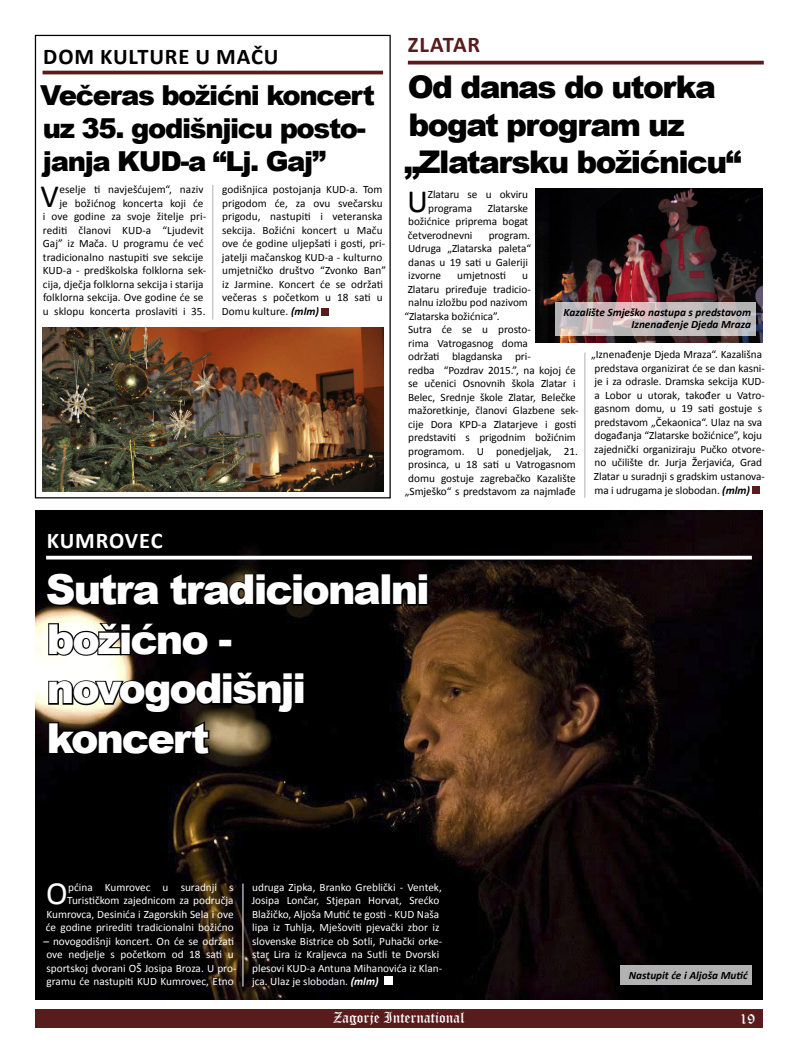
<style>
.page{position:relative;width:798px;height:1063px;background:#fff}
.page>*{position:absolute;margin:0;border:0;box-sizing:border-box;transform-origin:0 0}
.t1{font:900 41.25px/49.5px "Arial";letter-spacing:-.05em;color:#fff}
.t2{font:32.5px "Calibri";color:#000}
.t3{font:32.5px "Calibri";color:#fff}
.t4{font:900 31.25px/37.5px "Arial";letter-spacing:-.05em;color:#000}
.t5{font:900 27.5px/33px "Arial";letter-spacing:-.05em;color:#000}
.t6{font:700 22.5px "Calibri";color:#000}
.t7{font:700 22.5px "Calibri";color:#fff}
.t8{font:700 22.5px "Calibri";color:#581c1c}
.t9{font:15px "Old English Text";color:#fff}
.t10{font:11.25px/13.5px "Calibri";letter-spacing:-.005em;color:#000}
.t11{font:11.25px/13.5px "Calibri";color:#fff}
.t12{font:italic 700 11.25px/12.5px "Calibri";color:#000;text-align:right}
.s1{font-weight:700;font-style:italic}
</style>
<div class="page">
<div style="left:35px;top:1009px;width:727px;height:19px;background:#581c1c"></div>
<img style="left:35px;top:510px;width:727px;height:489px">
<div style="left:45px;top:571px;width:117px;height:37px;background:#000"></div>
<svg style="left:168px;top:571px;width:215px;height:37px;background:#060403"></svg>
<div style="left:380px;top:574px;width:11px;height:32px;border:2px solid #000"></div>
<svg style="left:390px;top:572px;width:39px;height:35px"></svg>
<svg style="left:47px;top:621px;width:163px;height:37px"></svg>
<div style="left:218px;top:639px;width:14px;height:9px;border:2px solid #000"></div>
<svg style="left:47px;top:670px;width:259px;height:87px;background:#332e27"></svg>
<svg style="left:46px;top:556px;width:705px;height:4px"></svg>
<div style="left:383px;top:976px;width:9px;height:9px;background:#fff"></div>
<div style="left:620px;top:966px;width:131px;height:19px;background:#b2b2b2"></div>
<div style="left:321px;top:308px;width:8px;height:7px;background:#581c1c"></div>
<div style="left:752px;top:487px;width:7px;height:7px;background:#581c1c"></div>
<svg style="left:407px;top:61px;width:356px;height:4px"></svg>
<hr style="left:43px;top:71px;width:340px;height:3px;background:#581c1c">
<img style="left:43px;top:327px;width:340px;height:164px">
<hr style="left:212px;top:185px;width:1px;height:135px;background:#b1b1b0">
<hr style="left:584px;top:353px;width:1px;height:145px;background:#b1b1b0">
<hr style="left:242px;top:884px;width:1px;height:103px;background:#fff">
<img style="left:535px;top:189px;width:227px;height:154px">
<svg style="left:555px;top:303px;width:200px;height:33px;background:#c6bbbc"></svg>
<h3 class="t6" style="left:43px;top:42px;width:71px">DOM KULTURE</h3>
<h3 class="t6" style="left:195px;top:42px;width:56px">U MAČU</h3>
<h3 class="t5" style="left:40px;top:78px;width:336px">Večeras božićni koncert uz 35. godišnjicu posto&shy;janja KUD-a “Lj. Gaj”</h3>
<h2 class="t2" style="left:40px;top:176px;width:20px">V</h2>
<p class="t10" style="left:43px;top:183px;width:165px;text-align:right">eselje ti navješćujem“, naziv<br>je božićnog koncerta koji će<br>i ove godine za svoje žitelje pri&shy;rediti članovi KUD-a “Ljudevit Gaj” iz Mača. U programu će već tradicionalno nastupiti sve sekcije KUD-a - predškolska folklorna sek&shy;cija, dječja folklorna sekcija i starija folklorna sekcija. Ove godine će se u sklopu koncerta proslaviti i 35.</p>
<p class="t10" style="left:222px;top:183px;width:165px">godišnjica postojanja KUD-a. Tom prigodom će, za ovu svečarsku prigodu, nastupiti i veteranska sekcija. Božićni koncert u Maču ove će godine uljepšati i gosti, pri&shy;jatelji mačanskog KUD-a - kulturno umjetničko društvo “Zvonko Ban” iz Jarmine. Koncert će se održati večeras s početkom u 18 sati u<br>Domu kulture. <span class="s1">(mlm)</span></p>
<h3 class="t8" style="left:408px;top:30px;width:25px">ZLATAR</h3>
<h3 class="t4" style="left:404px;top:67px;width:339px">Od danas do utorka bogat program uz „Zlatarsku božićnicu“</h3>
<h2 class="t2" style="left:407px;top:180px;width:22px">U</h2>
<p class="t10" style="left:427px;top:188px;width:102px">Zlataru se u okviru programa</p>
<p class="t10" style="left:408px;top:201px;width:122px;text-align:justify;text-indent:80px">Zlatarske božićnice priprema bogat četverodnevni</p>
<p class="t10" style="left:408px;top:228px;width:124px;text-indent:81px">program.<br>Udruga „Zlatarska paleta“ danas u 19 sati u Galeriji izvorne</p>
<p class="t10" style="left:457px;top:269px;width:50px">umjetnosti</p>
<p class="t10" style="left:522px;top:269px;width:7px">u</p>
<p class="t10" style="left:407px;top:282px;width:124px">Zlataru priređuje tradicio-</p>
<p class="t10" style="left:408px;top:296px;width:121px">nalnu izložbu pod nazivom</p>
<p class="t10" style="left:404px;top:309px;width:97px">“Zlatarska božićnica”.</p>
<p class="t10" style="left:408px;top:323px;width:124px">Sutra će se u prosto-</p>
<p class="t10" style="left:408px;top:336px;width:121px">rima Vatrogasnog doma</p>
<p class="t10" style="left:408px;top:350px;width:124px">održati blagdanska pri-</p>
<p class="t10" style="left:408px;top:363px;width:169px">redba “Pozdrav 2015.”, na kojoj će</p>
<p class="t10" style="left:408px;top:377px;width:169px">se učenici Osnovnih škola Zlatar i</p>
<p class="t10" style="left:408px;top:390px;width:169px">Belec, Srednje škole Zlatar, Belečke</p>
<p class="t10" style="left:408px;top:404px;width:172px">mažoretkinje, članovi Glazbene sek-</p>
<p class="t10" style="left:408px;top:417px;width:169px">cije Dora KPD-a Zlatarjeve i gosti</p>
<p class="t10" style="left:408px;top:431px;width:169px">predstaviti s prigodnim božićnim</p>
<p class="t10" style="left:408px;top:444px;width:171px">programom. U ponedjeljak, 21.</p>
<p class="t10" style="left:408px;top:458px;width:169px">prosinca, u 18 sati u Vatrogasnom</p>
<p class="t10" style="left:408px;top:471px;width:169px">domu gostuje zagrebačko Kazalište</p>
<p class="t10" style="left:405px;top:485px;width:172px">„Smješko“ s predstavom za najmlađe</p>
<p class="t12" style="left:563px;top:306px;width:189px">Kazalište Smješko nastupa s predstavom<br>Iznenađenje Djeda Mraza</p>
<p class="t10" style="left:591px;top:348px;width:175px">„Iznenađenje Djeda Mraza“. Kazališna predstava organizirat će se dan kasni&shy;je i za odrasle. Dramska sekcija KUD&shy;a Lobor u utorak, također u Vatro&shy;gasnom domu, u 19 sati gostuje s predstavom „Čekaonica“. Ulaz na sva događanja “Zlatarske božićnice”, koju zajednički organiziraju Pučko otvore&shy;no učilište dr. Jurja Žerjavića, Grad Zlatar u suradnji s gradskim ustanova&shy;ma i udrugama je slobodan. <span class="s1">(mlm)</span></p>
<h3 class="t7" style="left:47px;top:527px;width:29px">KUMROVEC</h3>
<h1 class="t1" style="left:46px;top:564px;width:385px">Sutra tradicionalni božićno - novogodišnji koncert</h1>
<p class="t11" style="left:46px;top:880px;width:189px;text-align:right">pćina Kumrovec u suradnji s Turističkom zajednicom za područja Kumrovca, Desinića i Zagorskih Sela i ove će godine prirediti tradicionalni božićno</p>
<p class="t11" style="left:43px;top:934px;width:194px">– novogodišnji koncert. On će se održati ove nedjelje s početkom od 18 sati u sportskoj dvorani OŠ Josipa Broza. U pro&shy;gramu će nastupiti KUD Kumrovec, Etno</p>
<h2 class="t3" style="left:46px;top:873px;width:23px">O</h2>
<p class="t11" style="left:251px;top:880px;width:192px">udruga Zipka, Branko Greblički - Ventek, Josipa Lončar, Stjepan Horvat, Srećko Blažičko, Aljoša Mutić te gosti - KUD Naša lipa iz Tuhlja, Mješoviti pjevački zbor iz slovenske Bistrice ob Sotli, Puhački orke&shy;star Lira iz Kraljevca na Sutli te Dvorski plesovi KUD-a Antuna Mihanovića iz Klan&shy;jca. Ulaz je slobodan. <span class="s1">(mlm)</span></p>
<p class="t12" style="left:628px;top:969px;width:120px">Nastupit će i Aljoša Mutić</p>
<h3 class="t9" style="left:333px;top:1008px;width:133px">Zagorje International</h3>
<h3 class="t9" style="left:739px;top:1009px;width:17px">19</h3>
</div>
